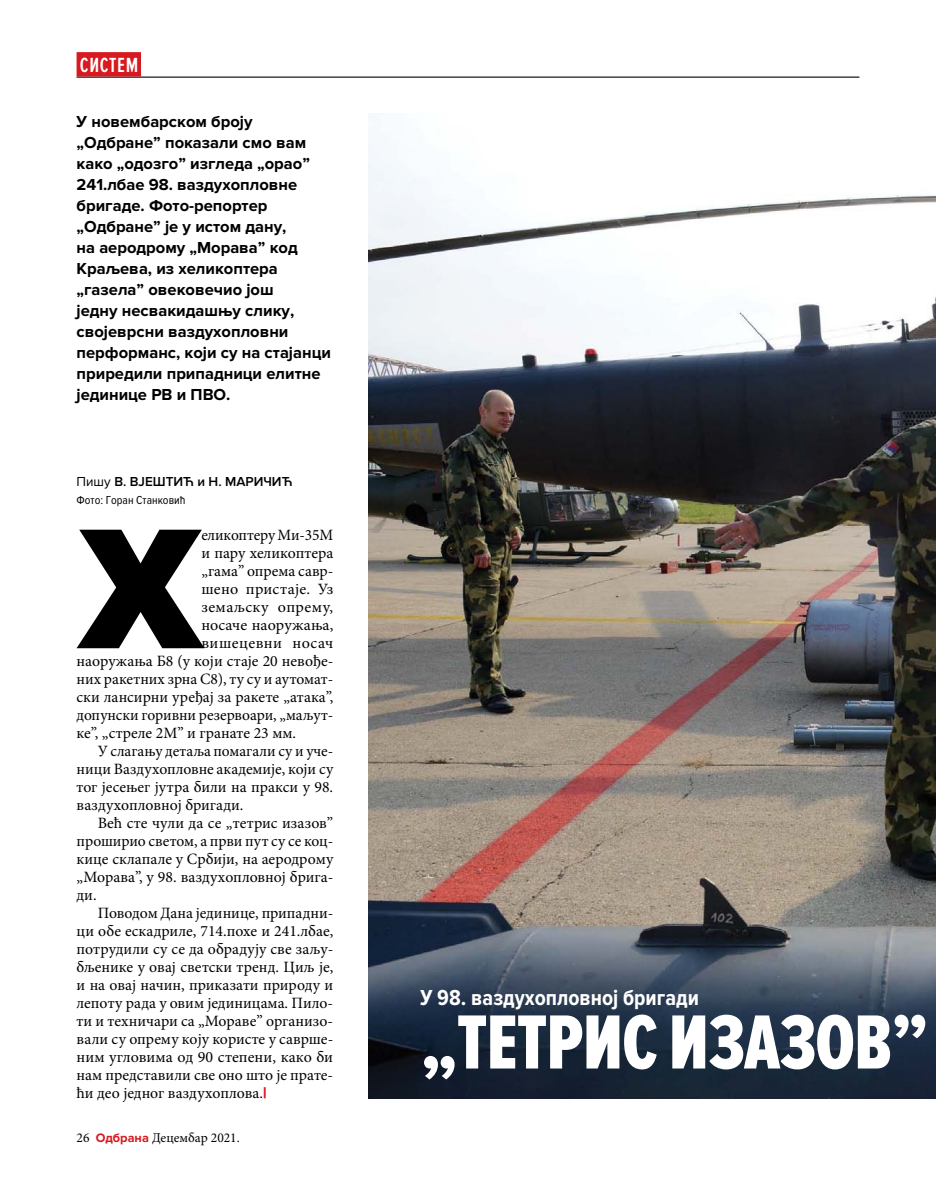
<style>
.page{position:relative;width:936px;height:1191px;background:#fff}
.page>*{position:absolute;margin:0;border:0;box-sizing:border-box;transform-origin:0 0}
.t1{font:900 177.6px "Proxima Nova";color:#000}
.t2{font:79.5px "Proxima Nova Ex Cn Extrabld";letter-spacing:-.01em;color:#fff}
.t3{font:700 22.5px "Proxima Nova Cond";color:#fff}
.t4{font:600 21.3px "Proxima Nova Ex Cn";letter-spacing:.03em;color:#fff}
.t5{font:700 16.5px/21px "Proxima Nova";color:#000}
.t6{font:15.75px "Minion Pro";color:#000}
.t7{font:15.75px "Minion Pro";letter-spacing:.025em;color:#000}
.t8{font:15.75px "Minion Pro";letter-spacing:.03em;color:#000}
.t9{font:600 13.5px "Proxima Nova";color:#000}
.t10{font:13.5px "Minion Pro";color:#000}
.t11{font:12px "Proxima Nova Cond";color:#000}
.s1{font-weight:400}
.s2{font-family:"Proxima Nova";font-weight:900;color:#d71920}
.s3{font-family:"Proxima Nova";font-weight:700;font-size:12.75px;color:#d71920}
</style>
<div class="page">
<hr style="left:77px;top:77px;width:782px;height:1px;background:#000">
<div style="left:77px;top:52px;width:64px;height:25px;background:#d71920"></div>
<img style="left:369px;top:124px;width:566px;height:974px">
<h3 class="t4" style="left:80px;top:53px;width:60px">СИСТЕМ</h3>
<p class="t5" style="left:77px;top:111px;width:256px">У новембарском броју „Одбране” показали смо вам како „одозго” изгледа „орао”<br>241.лбае 98. ваздухопловне бригаде. Фото-репортер „Одбране” је у истом дану,<br>на аеродрому „Морава” код<br>Краљева, из хеликоптера „газела” овековечио још<br>једну несвакидашњу слику, својеврсни ваздухопловни перформанс, који су на стајанци приредили припадници елитне јединице РВ и ПВО.</p>
<p class="t9" style="left:77px;top:474px;width:217px"><span class="s1">Пишу</span> В. ВЈЕШТИЋ и Н. МАРИЧИЋ</p>
<p class="t11" style="left:77px;top:493px;width:110px">Фото: Горан Станковић</p>
<h1 class="t1" style="left:80px;top:486px;width:123px">Х</h1>
<p class="t6" style="left:201px;top:524px;width:133px">еликоптеру Ми-35М</p>
<p class="t6" style="left:201px;top:542px;width:133px">и пару хеликоптера</p>
<p class="t6" style="left:201px;top:560px;width:133px">„гама” опрема савр-</p>
<p class="t6" style="left:201px;top:578px;width:133px">шено пристаје. Уз</p>
<p class="t7" style="left:201px;top:596px;width:133px">земаљску опрему,</p>
<p class="t6" style="left:201px;top:614px;width:133px">носаче наоружања,</p>
<p class="t8" style="left:201px;top:632px;width:133px">вишецевни носач</p>
<p class="t6" style="left:77px;top:650px;width:258px">наоружања Б8 (у који стаје 20 невође-</p>
<p class="t6" style="left:77px;top:668px;width:258px">них ракетних зрна С8), ту су и аутомат-</p>
<p class="t6" style="left:77px;top:686px;width:258px">ски лансирни уређај за ракете „атака”,</p>
<p class="t6" style="left:77px;top:704px;width:258px">допунски горивни резервоари, „маљут-</p>
<p class="t6" style="left:77px;top:722px;width:221px">ке”, „стреле 2М” и гранате 23 мм.</p>
<p class="t6" style="left:98px;top:740px;width:237px">У слагању детаља помагали су и уче-</p>
<p class="t6" style="left:77px;top:758px;width:258px">ници Ваздухопловне академије, који су</p>
<p class="t6" style="left:77px;top:776px;width:258px">тог јесењег јутра били на пракси у 98.</p>
<p class="t6" style="left:77px;top:794px;width:168px">ваздухопловној бригади.</p>
<p class="t6" style="left:98px;top:812px;width:237px">Већ сте чули да се „тетрис изазов”</p>
<p class="t6" style="left:77px;top:830px;width:258px">проширио светом, а први пут су се коц-</p>
<p class="t6" style="left:77px;top:848px;width:258px">кице склапале у Србији, на аеродрому</p>
<p class="t6" style="left:77px;top:866px;width:258px">„Морава”, у 98. ваздухопловној брига-</p>
<p class="t6" style="left:77px;top:884px;width:22px">ди.</p>
<p class="t6" style="left:98px;top:902px;width:237px">Поводом Дана јединице, припадни-</p>
<p class="t6" style="left:77px;top:920px;width:258px">ци обе ескадриле, 714.похе и 241.лбае,</p>
<p class="t6" style="left:77px;top:938px;width:258px">потрудили су се да обрадују све заљу-</p>
<p class="t6" style="left:77px;top:956px;width:258px">бљенике у овај светски тренд. Циљ је,</p>
<p class="t6" style="left:77px;top:974px;width:258px">и на овај начин, приказати природу и</p>
<p class="t6" style="left:77px;top:992px;width:258px">лепоту рада у овим јединицама. Пило-</p>
<p class="t6" style="left:77px;top:1010px;width:258px">ти и техничари са „Мораве” организо-</p>
<p class="t6" style="left:77px;top:1028px;width:258px">вали су опрему коју користе у саврше-</p>
<p class="t6" style="left:77px;top:1046px;width:258px">ним угловима од 90 степени, како би</p>
<p class="t6" style="left:77px;top:1064px;width:258px">нам представили све оно што је прате-</p>
<p class="t6" style="left:77px;top:1082px;width:191px">ћи део једног ваздухоплова.<span class="s2">|</span></p>
<p class="t10" style="left:77px;top:1129px;width:165px">26 <span class="s3">Одбрана</span> Децембар 2021.</p>
<h3 class="t3" style="left:420px;top:985px;width:280px">У 98. ваздухопловној бригади</h3>
<h2 class="t2" style="left:420px;top:998px;width:509px">„ТЕТРИС ИЗАЗОВ”</h2>
</div>
